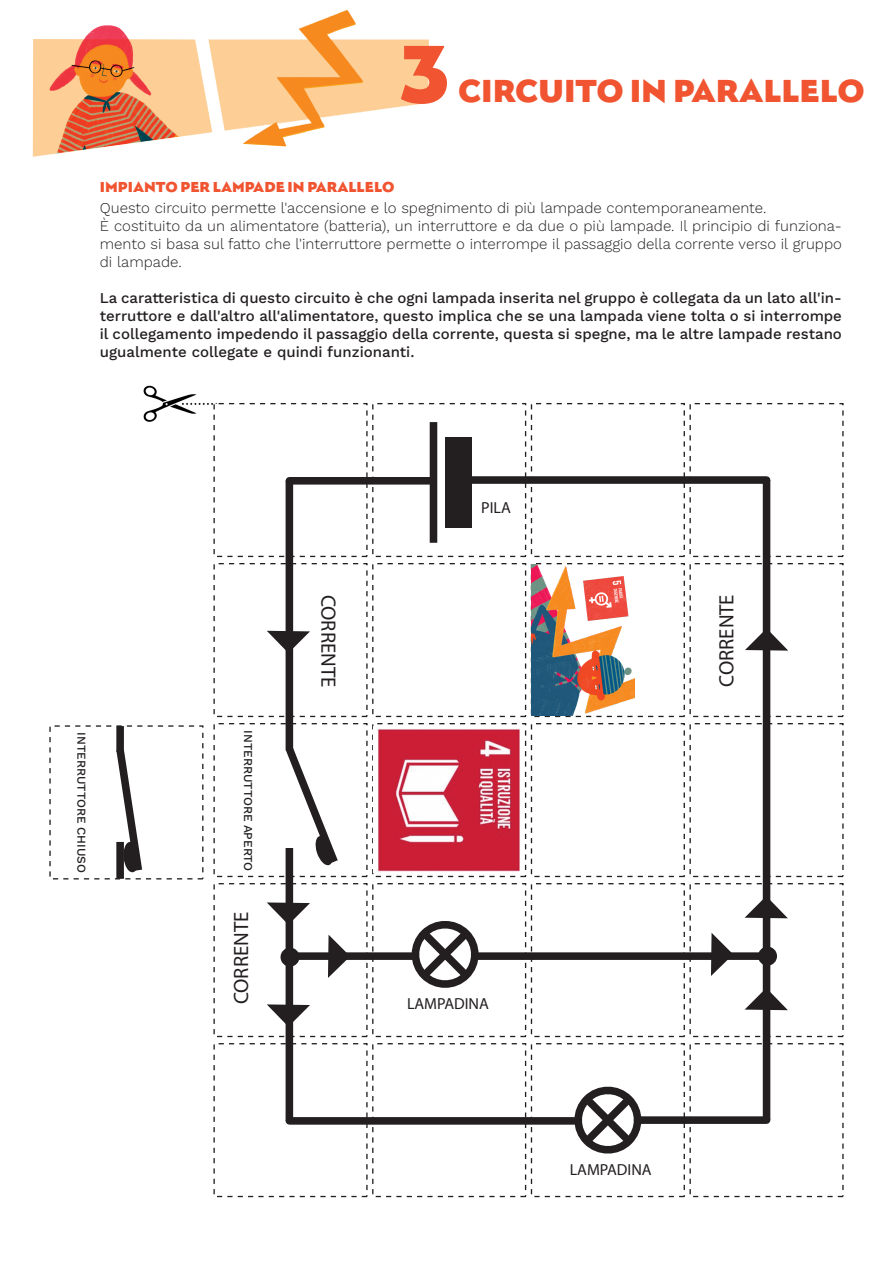
<style>
.page{position:relative;width:893px;height:1263px;background:#fff}
.page>*{position:absolute;margin:0;border:0;box-sizing:border-box;transform-origin:0 0}
.t1{font:84px "Ahoj";color:#f05430}
.t2{font:33px "Ahoj";color:#f05430}
.t3{font:20.7px "Myriad Pro";color:#231f20}
.t4{font:16.05px "Myriad Pro";color:#231f20}
.t5{font:500 15px/18px "Work Sans";color:#231f20;text-align:justify}
.t6{font:300 15px/18px "Work Sans";color:#231f20}
.t7{font:15px "Ahoj";color:#f05430}
.t8{font:500 12px "Work Sans";letter-spacing:-.005em;color:#231f20}
</style>
<div class="page">
<img style="left:143px;top:385px;width:78px;height:37px">
<div style="left:213px;top:403px;width:155px;height:154px;background:#fff;border:1px dashed #231f20"></div>
<div style="left:372px;top:403px;width:154px;height:154px;background:#fff;border:1px dashed #231f20"></div>
<div style="left:531px;top:403px;width:154px;height:154px;background:#fff;border:1px dashed #231f20"></div>
<div style="left:689px;top:403px;width:155px;height:154px;background:#fff;border:1px dashed #231f20"></div>
<div style="left:213px;top:563px;width:155px;height:154px;background:#fff;border:1px dashed #231f20"></div>
<div style="left:372px;top:563px;width:154px;height:154px;background:#fff;border:1px dashed #231f20"></div>
<div style="left:531px;top:563px;width:154px;height:154px;background:#fff;border:1px dashed #231f20"></div>
<div style="left:689px;top:563px;width:155px;height:154px;background:#fff;border:1px dashed #231f20"></div>
<div style="left:213px;top:723px;width:155px;height:154px;background:#fff;border:1px dashed #231f20"></div>
<div style="left:372px;top:723px;width:154px;height:154px;background:#fff;border:1px dashed #231f20"></div>
<div style="left:531px;top:723px;width:154px;height:154px;background:#fff;border:1px dashed #231f20"></div>
<div style="left:689px;top:723px;width:155px;height:154px;background:#fff;border:1px dashed #231f20"></div>
<div style="left:213px;top:883px;width:155px;height:154px;background:#fff;border:1px dashed #231f20"></div>
<div style="left:372px;top:883px;width:154px;height:154px;background:#fff;border:1px dashed #231f20"></div>
<div style="left:531px;top:883px;width:154px;height:154px;background:#fff;border:1px dashed #231f20"></div>
<div style="left:689px;top:883px;width:155px;height:154px;background:#fff;border:1px dashed #231f20"></div>
<div style="left:213px;top:1043px;width:155px;height:154px;background:#fff;border:1px dashed #231f20"></div>
<div style="left:372px;top:1043px;width:154px;height:154px;background:#fff;border:1px dashed #231f20"></div>
<div style="left:531px;top:1043px;width:154px;height:154px;background:#fff;border:1px dashed #231f20"></div>
<div style="left:689px;top:1043px;width:155px;height:154px;background:#fff;border:1px dashed #231f20"></div>
<div style="left:475px;top:952px;width:291px;height:8px;background:#231f20"></div>
<div style="left:286px;top:481px;width:7px;height:269px;background:#231f20"></div>
<div style="left:289px;top:1117px;width:285px;height:8px;background:#231f20"></div>
<div style="left:286px;top:848px;width:7px;height:273px;background:#231f20"></div>
<svg style="left:285px;top:739px;width:53px;height:132px"></svg>
<div style="left:289px;top:477px;width:141px;height:8px;background:#231f20"></div>
<svg style="left:565px;top:1086px;width:75px;height:68px"></svg>
<div style="left:430px;top:422px;width:7px;height:121px;background:#231f20"></div>
<div style="left:445px;top:437px;width:27px;height:91px;background:#231f20"></div>
<div style="left:472px;top:476px;width:294px;height:8px;background:#231f20"></div>
<div style="left:763px;top:480px;width:7px;height:640px;background:#231f20"></div>
<div style="left:639px;top:1116px;width:127px;height:8px;background:#231f20"></div>
<svg style="left:411px;top:921px;width:67px;height:67px"></svg>
<div style="left:291px;top:952px;width:124px;height:8px;background:#231f20"></div>
<div style="left:280px;top:948px;width:19px;height:18px;background:#231f20;border-radius:50%"></div>
<div style="left:758px;top:947px;width:19px;height:18px;background:#231f20;border-radius:50%"></div>
<svg style="left:267px;top:631px;width:43px;height:22px"></svg>
<svg style="left:267px;top:902px;width:43px;height:23px"></svg>
<svg style="left:267px;top:1004px;width:43px;height:23px"></svg>
<svg style="left:745px;top:988px;width:43px;height:22px"></svg>
<svg style="left:328px;top:935px;width:22px;height:43px"></svg>
<svg style="left:711px;top:933px;width:22px;height:43px"></svg>
<svg style="left:745px;top:896px;width:43px;height:22px"></svg>
<svg style="left:745px;top:628px;width:43px;height:23px"></svg>
<div style="left:116px;top:726px;width:8px;height:26px;background:#231f20"></div>
<svg style="left:112px;top:741px;width:35px;height:138px"></svg>
<img style="left:532px;top:564px;width:102px;height:151px">
<img style="left:373px;top:726px;width:147px;height:146px">
<img style="left:32px;top:10px;width:397px;height:147px">
<h1 class="t1" style="left:398px;top:21px;width:54px">3</h1>
<h2 class="t2" style="left:458px;top:70px;width:408px">CIRCUITO IN PARALLELO</h2>
<p class="t7" style="left:100px;top:177px;width:296px">IMPIANTO PER LAMPADE IN PARALLELO</p>
<p class="t6" style="left:100px;top:198px;width:744px">Questo circuito permette l'accensione e lo spegnimento di più lampade contemporaneamente.<br>È costituito da un alimentatore (batteria), un interruttore e da due o più lampade. Il principio di funziona&shy;mento si basa sul fatto che l'interruttore permette o interrompe il passaggio della corrente verso il gruppo di lampade.</p>
<p class="t5" style="left:100px;top:288px;width:744px">La caratteristica di questo circuito è che ogni lampada inserita nel gruppo è collegata da un lato all'in&shy;terruttore e dall'altro all'alimentatore, questo implica che se una lampada viene tolta o si interrompe il collegamento impedendo il passaggio della corrente, questa si spegne, ma le altre lampade restano ugualmente collegate e quindi funzionanti.</p>
<p class="t8" style="left:91px;top:732px;width:142px;rotate:90deg">INTERRUTTORE CHIUSO</p>
<p class="t8" style="left:257px;top:730px;width:143px;rotate:90deg">INTERRUTTORE APERTO</p>
<h3 class="t3" style="left:228px;top:1004px;width:94px;rotate:-90deg">CORRENTE</h3>
<h3 class="t3" style="left:341px;top:594px;width:94px;rotate:90deg">CORRENTE</h3>
<p class="t4" style="left:481px;top:497px;width:31px">PILA</p>
<p class="t4" style="left:407px;top:994px;width:83px">LAMPADINA</p>
<h3 class="t3" style="left:714px;top:687px;width:94px;rotate:-90deg">CORRENTE</h3>
<p class="t4" style="left:570px;top:1159px;width:83px">LAMPADINA</p>
</div>
